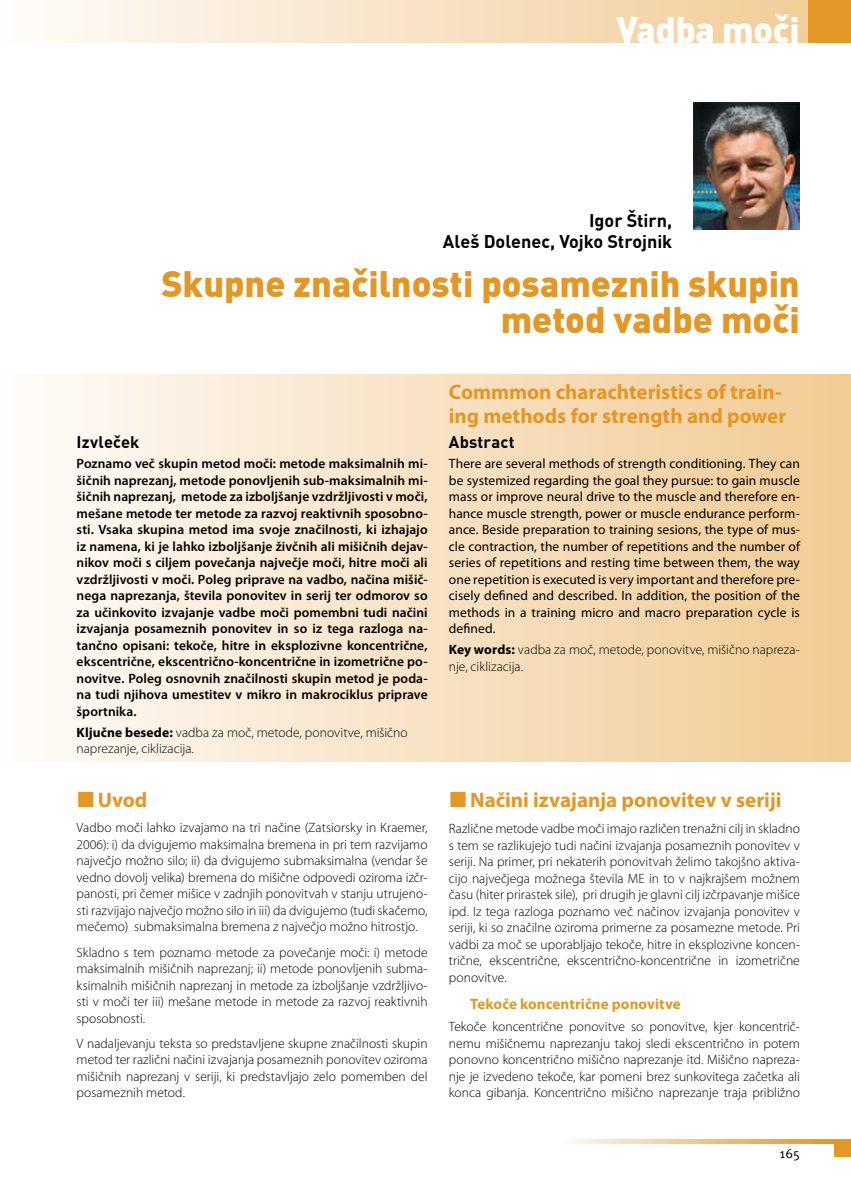
<style>
.page{position:relative;width:851px;height:1191px;background:#fff}
.page>*{position:absolute;margin:0;border:0;box-sizing:border-box;transform-origin:0 0}
.t1{font:900 36px/36px "DINCE";color:#e39726;text-align:right}
.t2{font:900 36px "DINCE";letter-spacing:-.01em;color:#fff}
.t3{font:700 21px/24px "Myriad Pro";letter-spacing:-.005em;color:#e39726}
.t4{font:700 18px/21px "DINCE";color:#000;text-align:right}
.t5{font:700 16.5px "DINCE";letter-spacing:.01em;color:#000}
.t6{font:700 15px "Myriad Pro";letter-spacing:.005em;color:#e39726}
.t7{font:300 13.5px/16.5px "Myriad Pro";color:#000;text-align:justify}
.t8{font:600 13.5px/16.5px "Myriad Pro";letter-spacing:.005em;color:#000;text-align:justify}
.t9{font:13.5px/16.5px "Myriad Pro";letter-spacing:.005em;color:#000;text-align:justify}
.t10{font:13.5px "Meta Pro";color:#000}
.s1{font-weight:700}
</style>
<div class="page">
<div style="left:0;top:0;width:850px;height:43px;background:linear-gradient(to right,#fefcfa,#f1ca93)"></div>
<div style="left:808px;top:0;width:42px;height:43px;background:#e39726"></div>
<div style="left:561px;top:1140px;width:272px;height:17px;background:linear-gradient(to right,#fdf9f5,#e39625)"></div>
<div style="left:833px;top:1140px;width:17px;height:17px;background:#e39726"></div>
<div style="left:561px;top:1144px;width:272px;height:13px;background:#fff"></div>
<div style="left:0;top:374px;width:850px;height:387px;background:linear-gradient(to right,#fefcfa,#f1ca93)"></div>
<img style="left:693px;top:102px;width:106px;height:128px">
<h1 class="t2" style="left:616px;top:5px;width:185px">Vadba moči</h1>
<h3 class="t4" style="left:443px;top:209px;width:231px">Igor Štirn,<br>Aleš Dolenec, Vojko Strojnik</h3>
<h1 class="t1" style="left:161px;top:264px;width:640px">Skupne značilnosti posameznih skupin metod vadbe moči</h1>
<p class="t5" style="left:77px;top:431px;width:64px">Izvleček</p>
<p class="t8" style="left:77px;top:455px;width:352px">Poznamo več skupin metod moči: metode maksimalnih mi&shy;šičnih naprezanj, metode ponovljenih sub-maksimalnih mi&shy;šičnih naprezanj, metode za izboljšanje vzdržljivosti v moči, mešane metode ter metode za razvoj reaktivnih sposobno&shy;sti. Vsaka skupina metod ima svoje značilnosti, ki izhajajo iz namena, ki je lahko izboljšanje živčnih ali mišičnih dejav&shy;nikov moči s ciljem povečanja največje moči, hitre moči ali vzdržljivosti v moči. Poleg priprave na vadbo, načina mišič&shy;nega naprezanja, števila ponovitev in serij ter odmorov so za učinkovito izvajanje vadbe moči pomembni tudi načini izvajanja posameznih ponovitev in so iz tega razloga na&shy;tančno opisani: tekoče, hitre in eksplozivne koncentrične, ekscentrične, ekscentrično-koncentrične in izometrične po&shy;novitve. Poleg osnovnih značilnosti skupin metod je poda&shy;na tudi njihova umestitev v mikro in makrociklus priprave športnika.</p>
<p class="t7" style="left:77px;top:724px;width:332px"><span class="s1">Ključne besede:</span> vadba za moč, metode, ponovitve, mišično naprezanje, ciklizacija.</p>
<h2 class="t3" style="left:98px;top:787px;width:51px">Uvod</h2>
<p class="t7" style="left:77px;top:819px;width:352px">Vadbo moči lahko izvajamo na tri načine (Zatsiorsky in Kraemer, 2006): i) da dvigujemo maksimalna bremena in pri tem razvijamo največjo možno silo; ii) da dvigujemo submaksimalna (vendar še vedno dovolj velika) bremena do mišične odpovedi oziroma izčr&shy;panosti, pri čemer mišice v zadnjih ponovitvah v stanju utrujeno&shy;sti razvijajo največjo možno silo in iii) da dvigujemo (tudi skačemo, mečemo) submaksimalna bremena z največjo možno hitrostjo.</p>
<p class="t7" style="left:77px;top:944px;width:352px">Skladno s tem poznamo metode za povečanje moči: i) metode maksimalnih mišičnih naprezanj; ii) metode ponovljenih subma&shy;ksimalnih mišičnih naprezanj in metode za izboljšanje vzdržljivo&shy;sti v moči ter iii) mešane metode in metode za razvoj reaktivnih sposobnosti.</p>
<p class="t7" style="left:77px;top:1035px;width:352px">V nadaljevanju teksta so predstavljene skupne značilnosti skupin metod ter različni načini izvajanja posameznih ponovitev oziroma mišičnih naprezanj v seriji, ki predstavljajo zelo pomemben del posameznih metod.</p>
<h2 class="t3" style="left:449px;top:379px;width:339px">Commmon charachteristics of train&shy;ing methods for strength and power</h2>
<p class="t5" style="left:449px;top:431px;width:67px">Abstract</p>
<p class="t9" style="left:449px;top:455px;width:352px">There are several methods of strength conditioning. They can be systemized regarding the goal they pursue: to gain muscle mass or improve neural drive to the muscle and therefore en&shy;hance muscle strength, power or muscle endurance perform&shy;ance. Beside preparation to training sesions, the type of mus&shy;cle contraction, the number of repetitions and the number of series of repetitions and resting time between them, the way one repetition is executed is very important and therefore pre&shy;cisely defined and described. In addition, the position of the methods in a training micro and macro preparation cycle is defined.</p>
<p class="t7" style="left:449px;top:641px;width:352px"><span class="s1">Key words:</span> vadba za moč, metode, ponovitve, mišično napreza&shy;nje, ciklizacija.</p>
<h2 class="t3" style="left:470px;top:787px;width:313px">Načini izvajanja ponovitev v seriji</h2>
<p class="t7" style="left:449px;top:820px;width:352px">Različne metode vadbe moči imajo različen trenažni cilj in skladno s tem se razlikujejo tudi načini izvajanja posameznih ponovitev v seriji. Na primer, pri nekaterih ponovitvah želimo takojšno aktiva&shy;cijo največjega možnega števila ME in to v najkrajšem možnem času (hiter prirastek sile), pri drugih je glavni cilj izčrpavanje mišice ipd. Iz tega razloga poznamo več načinov izvajanja ponovitev v seriji, ki so značilne oziroma primerne za posamezne metode. Pri vadbi za moč se uporabljajo tekoče, hitre in eksplozivne koncen&shy;trične, ekscentrične, ekscentrično-koncentrične in izometrične ponovitve.</p>
<p class="t6" style="left:470px;top:994px;width:212px">Tekoče koncentrične ponovitve</p>
<p class="t7" style="left:449px;top:1018px;width:352px">Tekoče koncentrične ponovitve so ponovitve, kjer koncentrič&shy;nemu mišičnemu naprezanju takoj sledi ekscentrično in potem ponovno koncentrično mišično naprezanje itd. Mišično napreza&shy;nje je izvedeno tekoče, kar pomeni brez sunkovitega začetka ali konca gibanja. Koncentrično mišično naprezanje traja približno</p>
<p class="t10" style="left:779px;top:1145px;width:22px">165</p>
</div>
